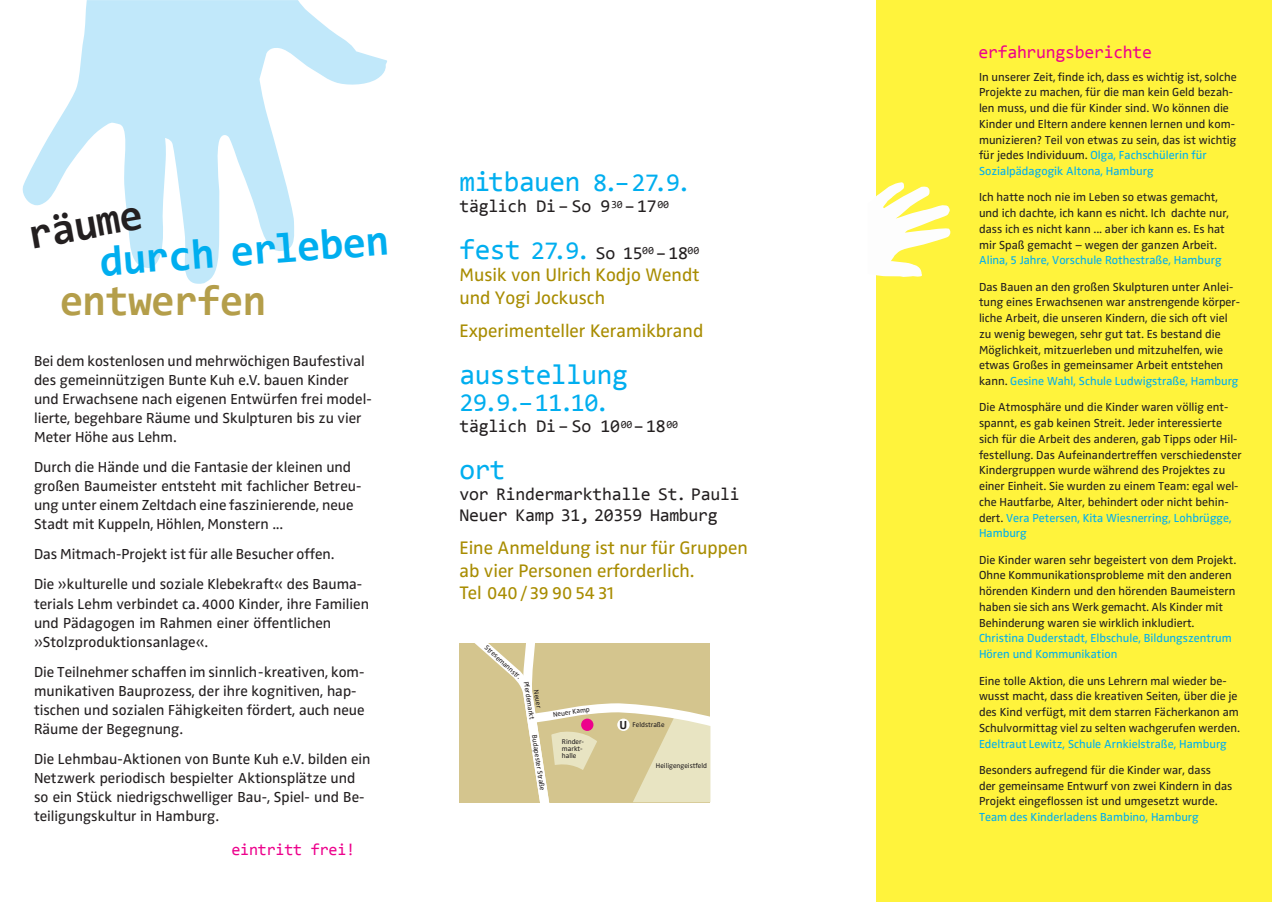
<style>
.page{position:relative;width:1272px;height:902px;background:#fff}
.page>*{position:absolute;margin:0;border:0;box-sizing:border-box;transform-origin:0 0}
.t1{font:700 42.75px "Consolas";color:#00aeef}
.t2{font:700 42.75px "Consolas";letter-spacing:-.015em;color:#b49e4a}
.t3{font:700 42.75px "Consolas";color:#231f20}
.t4{font:28.5px "Consolas";letter-spacing:-.015em;color:#00aeef}
.t5{font:25.5px "Consolas";color:#00aeef}
.t6{font:18.75px/22.5px "Zwo Regular LF";color:#a88c01}
.t7{font:18.3px "Zwo Regular LF";color:#a88c01}
.t8{font:18px/21px "Consolas";letter-spacing:-.015em;color:#231f20}
.t9{font:18px "Consolas";letter-spacing:-.015em;color:#ed028c}
.t10{font:16.5px "Consolas";letter-spacing:-.015em;color:#ed028c}
.t11{font:15px/19px "Zwo Regular LF";color:#231f20}
.t12{font:12px/15.8px "Zwo Regular LF";color:#231f20}
.t13{font:12px/15.8px "Zwo Regular LF";color:#00aeef}
.t14{font:12px "Zwo Bold LF";color:#231f20}
.t15{font:7.05px/7.1px "Zwo Regular LF";color:#231f20}
.s1{font-size:14.55px}
.s2{font-size:25.5px}
.s3{font-size:28.5px;color:#00aeef}
.s4{font-size:25.5px;color:#00aeef}
.s5{font-size:18.75px}
.s6{color:#00aeef}
</style>
<div class="page">
<svg style="left:22px;top:0;width:365px;height:284px"></svg>
<div style="left:876px;top:0;width:395px;height:901px;background:#fff33c"></div>
<img style="left:876px;top:182px;width:74px;height:95px">
<svg style="left:462px;top:643px;width:249px;height:160px;background:#dbcea0"></svg>
<div style="left:617px;top:718px;width:12px;height:12px;background:#fff;border-radius:50%"></div>
<h1 class="t3" style="left:24px;top:208px;width:117px;rotate:-10deg">räume</h1>
<h1 class="t1" style="left:98px;top:234px;width:291px;rotate:-4deg">durch erleben</h1>
<h1 class="t2" style="left:60px;top:274px;width:208px">entwerfen</h1>
<p class="t11" style="left:34px;top:351px;width:339px">Bei dem kostenlosen und mehrwöchigen Baufestival des gemeinnützigen Bunte Kuh e.V. bauen Kinder und Erwachsene nach eigenen Entwürfen frei model&shy;lierte, begehbare Räume und Skulpturen bis zu vier Meter Höhe aus Lehm.</p>
<p class="t11" style="left:34px;top:457px;width:329px">Durch die Hände und die Fantasie der kleinen und großen Baumeister entsteht mit fachlicher Betreu&shy;ung unter einem Zeltdach eine faszinierende, neue Stadt mit Kuppeln, Höhlen, Monstern ...</p>
<p class="t11" style="left:34px;top:539px;width:330px;line-height:30.2px">Das Mitmach-Projekt ist für alle Besucher offen.<br>Die »kulturelle und soziale Klebekraft« des Bauma-</p>
<p class="t11" style="left:34px;top:594px;width:336px">terials Lehm verbindet ca. <span class="s1">4000</span> Kinder, ihre Familien und Pädagogen im Rahmen einer öffentlichen »Stolzproduktionsanlage«.</p>
<p class="t11" style="left:34px;top:662px;width:332px">Die Teilnehmer schaffen im sinnlich-kreativen, kom&shy;munikativen Bauprozess, der ihre kognitiven, hap&shy;tischen und sozialen Fähigkeiten fördert, auch neue Räume der Begegnung.</p>
<p class="t11" style="left:34px;top:749px;width:338px">Die Lehmbau-Aktionen von Bunte Kuh e.V. bilden ein Netzwerk periodisch bespielter Aktionsplätze und so ein Stück niedrigschwelliger Bau-, Spiel- und Be&shy;teiligungskultur in Hamburg.</p>
<h3 class="t10" style="left:231px;top:839px;width:125px">eintritt frei!</h3>
<h2 class="t4" style="left:459px;top:164px;width:233px">mitbauen <span class="s2">8.–27.9.</span></h2>
<h3 class="t8" style="left:459px;top:195px;width:211px">täglich Di – So 9<sup>30</sup> – 17<sup>00</sup></h3>
<h3 class="t8" style="left:459px;top:241px;width:241px"><span class="s3">fest</span> <span class="s4">27.9.</span> So 15<sup>00</sup> – 18<sup>00</sup></h3>
<h3 class="t6" style="left:459px;top:263px;width:241px">Musik von Ulrich Kodjo Wendt und Yogi Jockusch</h3>
<h3 class="t6" style="left:459px;top:320px;width:245px">Experimenteller Keramikbrand</h3>
<h2 class="t4" style="left:459px;top:357px;width:170px">ausstellung</h2>
<h3 class="t5" style="left:459px;top:386px;width:152px">29.9.– 11.10.</h3>
<h3 class="t8" style="left:459px;top:415px;width:220px">täglich Di – So 10<sup>00</sup>– 18<sup>00</sup></h3>
<h2 class="t4" style="left:459px;top:451px;width:48px">ort</h2>
<h3 class="t8" style="left:459px;top:482px;width:282px">vor Rindermarkthalle St. Pauli<br>Neuer Kamp 31, 20359 Hamburg</h3>
<h3 class="t6" style="left:459px;top:536px;width:290px">Eine Anmeldung ist nur für Gruppen ab vier Personen erforderlich.</h3>
<h3 class="t7" style="left:459px;top:582px;width:157px"><span class="s5">Tel</span> 040 / 39 90 54 31</h3>
<p class="t15" style="left:488px;top:643px;width:48px;rotate:42deg">Stresemannstr.</p>
<p class="t15" style="left:539px;top:679px;width:40px;line-height:8.6px;text-align:center;rotate:81deg">Neuer<br>Pferdemarkt</p>
<p class="t15" style="left:538px;top:734px;width:58px;rotate:82deg">Budapester Straße</p>
<p class="t15" style="left:552px;top:710px;width:38px;rotate:-8deg">Neuer Kamp</p>
<p class="t15" style="left:562px;top:737px;width:24px">Rinder&shy;markt&shy;halle</p>
<p class="t14" style="left:619px;top:717px;width:9px">U</p>
<p class="t15" style="left:632px;top:720px;width:33px">Feldstraße</p>
<p class="t15" style="left:656px;top:762px;width:53px">Heiligengeistfeld</p>
<h3 class="t9" style="left:978px;top:41px;width:175px">erfahrungsberichte</h3>
<p class="t12" style="left:979px;top:69px;width:259px">In unserer Zeit, finde ich, dass es wichtig ist, solche Projekte zu machen, für die man kein Geld bezah&shy;len muss, und die für Kinder sind. Wo können die Kinder und Eltern andere kennen lernen und kom&shy;munizieren? Teil von etwas zu sein, das ist wichtig für jedes Individuum. <span class="s6">Olga, Fachschülerin für Sozialpädagogik Altona, Hamburg</span></p>
<p class="t12" style="left:979px;top:189px;width:252px">Ich hatte noch nie im Leben so etwas gemacht, und ich dachte, ich kann es nicht. Ich dachte nur, dass ich es nicht kann ... aber ich kann es. Es hat mir Spaß gemacht – wegen der ganzen Arbeit.</p>
<p class="t13" style="left:979px;top:252px;width:244px">Alina, 5 Jahre, Vorschule Rothestraße, Hamburg</p>
<p class="t12" style="left:979px;top:278px;width:262px">Das Bauen an den großen Skulpturen unter Anlei&shy;tung eines Erwachsenen war anstrengende körper&shy;liche Arbeit, die unseren Kindern, die sich oft viel zu wenig bewegen, sehr gut tat. Es bestand die Möglichkeit, mitzuerleben und mitzuhelfen, wie etwas Großes in gemeinsamer Arbeit entstehen kann. <span class="s6">Gesine Wahl, Schule Ludwigstraße, Hamburg</span></p>
<p class="t12" style="left:979px;top:399px;width:264px">Die Atmosphäre und die Kinder waren völlig ent&shy;spannt, es gab keinen Streit. Jeder interessierte sich für die Arbeit des anderen, gab Tipps oder Hil&shy;festellung. Das Aufeinandertreffen verschiedenster Kindergruppen wurde während des Projektes zu einer Einheit. Sie wurden zu einem Team: egal wel&shy;che Hautfarbe, Alter, behindert oder nicht behin&shy;dert. <span class="s6">Vera Petersen, Kita Wiesnerring, Lohbrügge, Hamburg</span></p>
<p class="t12" style="left:979px;top:551px;width:259px">Die Kinder waren sehr begeistert von dem Projekt.<br>Ohne Kommunikationsprobleme mit den anderen hörenden Kindern und den hörenden Baumeistern haben sie sich ans Werk gemacht. Als Kinder mit Behinderung waren sie wirklich inkludiert.</p>
<p class="t13" style="left:979px;top:630px;width:254px">Christina Duderstadt, Elbschule, Bildungszentrum<br>Hören und Kommunikation</p>
<p class="t12" style="left:979px;top:672px;width:262px">Eine tolle Aktion, die uns Lehrern mal wieder be&shy;wusst macht, dass die kreativen Seiten, über die je des Kind verfügt, mit dem starren Fächerkanon am Schulvormittag viel zu selten wachgerufen werden.</p>
<p class="t13" style="left:979px;top:735px;width:249px">Edeltraut Lewitz, Schule Arnkielstraße, Hamburg</p>
<p class="t12" style="left:979px;top:761px;width:255px">Besonders aufregend für die Kinder war, dass<br>der gemeinsame Entwurf von zwei Kindern in das<br>Projekt eingeflossen ist und umgesetzt wurde.</p>
<p class="t13" style="left:979px;top:809px;width:221px">Team des Kinderladens Bambino, Hamburg</p>
</div>
